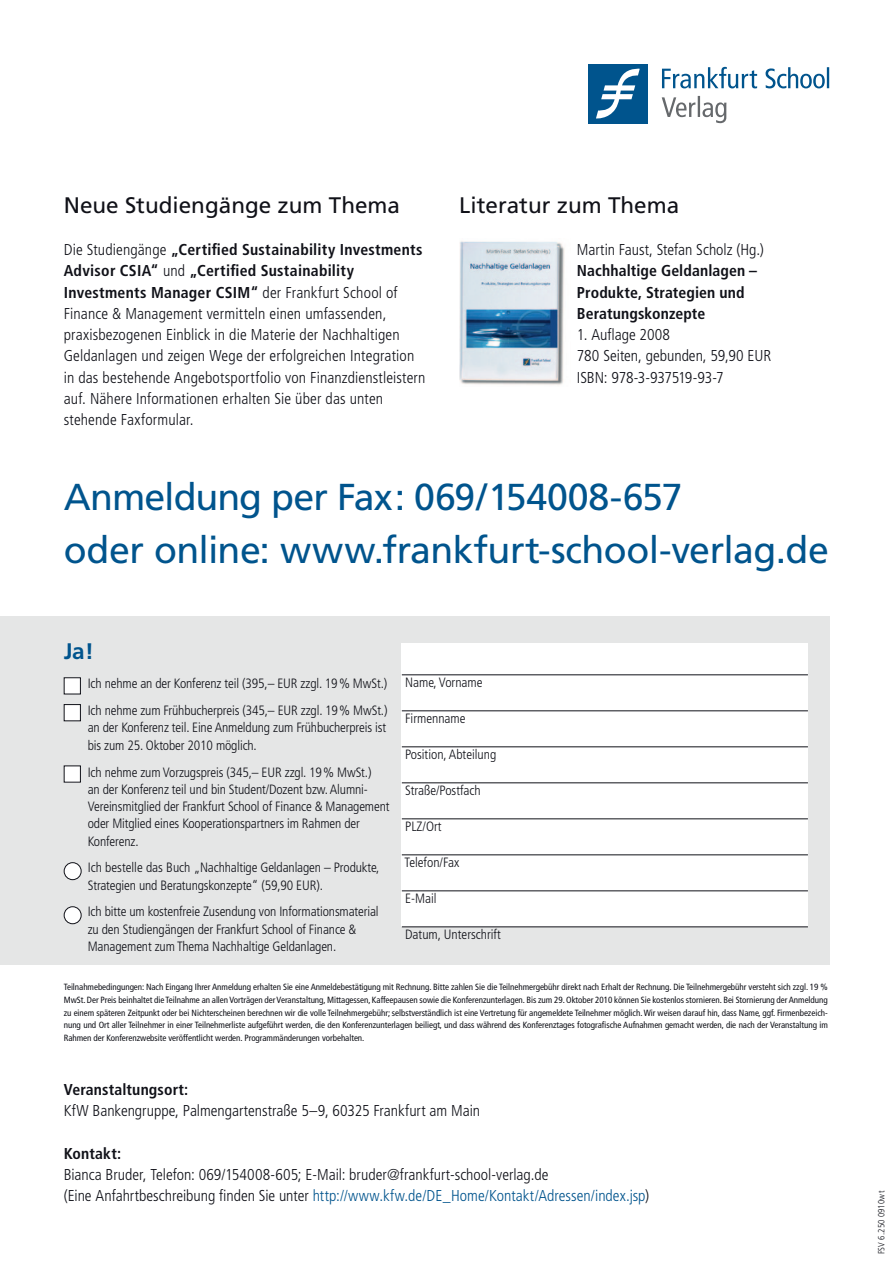
<style>
.page{position:relative;width:893px;height:1263px;background:#fff}
.page>*{position:absolute;margin:0;border:0;box-sizing:border-box;transform-origin:0 0}
.t1{font:37.5px/53.1px "Frutiger LT";letter-spacing:-.015em;color:#00548d}
.t2{font:22.5px "Frutiger LT";color:#101118}
.t3{font:700 22.5px "Frutiger LT";color:#00548d}
.t4{font:300 condensed 15.75px/21.3px "Frutiger LT";letter-spacing:.005em;color:#101118}
.t5{font:700 condensed 15.75px/21.3px "Frutiger LT";letter-spacing:.005em;color:#101118}
.t6{font:300 condensed 13.5px/17.2px "Frutiger LT";letter-spacing:-.01em;color:#101118}
.t7{font:condensed 9px/12.8px "Frutiger LT";letter-spacing:-.005em;color:#101118;text-align:justify}
.t8{font:300 condensed 9px "Frutiger LT";letter-spacing:.03em;color:#101118}
.s1{font-weight:700}
.s2{color:#00548d}
</style>
<div class="page">
<div style="left:588px;top:64px;width:60px;height:59px;background:#00548d"></div>
<svg style="left:596px;top:68px;width:44px;height:51px"></svg>
<svg style="left:662px;top:96px;width:64px;height:27px"></svg>
<svg style="left:662px;top:67px;width:167px;height:21px"></svg>
<div style="left:0;top:617px;width:829px;height:348px;background:#e5e6e6"></div>
<div style="left:402px;top:644px;width:406px;height:283px;background:#fff"></div>
<div style="left:64px;top:678px;width:16px;height:16px;background:#fff"></div>
<div style="left:64px;top:677px;width:17px;height:17px;border:1px solid #101118"></div>
<div style="left:64px;top:704px;width:16px;height:17px;background:#fff"></div>
<div style="left:64px;top:704px;width:17px;height:17px;border:1px solid #101118"></div>
<div style="left:64px;top:766px;width:16px;height:16px;background:#fff"></div>
<div style="left:64px;top:863px;width:17px;height:17px;background:#fff;border-radius:50%"></div>
<div style="left:64px;top:862px;width:18px;height:18px;border:1px solid #101118;border-radius:50%"></div>
<div style="left:64px;top:907px;width:17px;height:17px;background:#fff;border-radius:50%"></div>
<div style="left:64px;top:906px;width:18px;height:18px;border:1px solid #101118;border-radius:50%"></div>
<hr style="left:402px;top:674px;width:406px;height:1px;background:#101118">
<hr style="left:402px;top:710px;width:406px;height:1px;background:#101118">
<hr style="left:402px;top:746px;width:406px;height:1px;background:#101118">
<hr style="left:402px;top:782px;width:406px;height:1px;background:#101118">
<hr style="left:402px;top:818px;width:406px;height:1px;background:#101118">
<hr style="left:402px;top:854px;width:406px;height:1px;background:#101118">
<hr style="left:402px;top:890px;width:406px;height:1px;background:#101118">
<hr style="left:402px;top:926px;width:406px;height:1px;background:#101118">
<img style="left:459px;top:241px;width:106px;height:144px">
<h2 class="t2" style="left:64px;top:192px;width:338px">Neue Studiengänge zum Thema</h2>
<p class="t4" style="left:64px;top:239px;width:363px">Die Studiengänge <span class="s1">„Certified Sustainability Investments Advisor CSIA“</span> und <span class="s1">„Certified Sustainability Investments Manager CSIM“</span> der Frankfurt School of Finance &amp; Management vermitteln einen umfassenden, praxisbezogenen Einblick in die Materie der Nachhaltigen Geldanlagen und zeigen Wege der erfolgreichen Integration in das bestehende Angebotsportfolio von Finanzdienstleistern auf. Nähere Informationen erhalten Sie über das unten stehende Faxformular.</p>
<h2 class="t2" style="left:459px;top:192px;width:222px">Literatur zum Thema</h2>
<h3 class="t4" style="left:577px;top:239px;width:188px">Martin Faust, Stefan Scholz (Hg.)</h3>
<h3 class="t5" style="left:577px;top:260px;width:182px">Nachhaltige Geldanlagen –<br>Produkte, Strategien und<br>Beratungskonzepte</h3>
<h3 class="t4" style="left:577px;top:324px;width:196px">1. Auflage 2008<br>780 Seiten, gebunden, 59,90 EUR<br>ISBN: 978-3-937519-93-7</h3>
<h1 class="t1" style="left:64px;top:471px;width:766px">Anmeldung per Fax: 069/154008-657<br>oder online: www.frankfurt-school-verlag.de</h1>
<h2 class="t3" style="left:64px;top:638px;width:32px">Ja!</h2>
<h3 class="t6" style="left:88px;top:670px;width:301px;line-height:26.8px">Ich nehme an der Konferenz teil (395,– EUR zzgl. 19% MwSt.)<br>Ich nehme zum Frühbucherpreis (345,– EUR zzgl. 19% MwSt.)</h3>
<h3 class="t6" style="left:88px;top:719px;width:300px">an der Konferenz teil. Eine Anmeldung zum Frühbucherpreis ist bis zum 25. Oktober 2010 möglich.</h3>
<p class="t6" style="left:88px;top:763px;width:303px">Ich nehme zum Vorzugspreis (345,– EUR zzgl. 19% MwSt.)<br>an der Konferenz teil und bin Student/Dozent bzw. Alumni-Vereinsmitglied der Frankfurt School of Finance &amp; Management oder Mitglied eines Kooperationspartners im Rahmen der Konferenz.</p>
<h3 class="t6" style="left:88px;top:859px;width:293px">Ich bestelle das Buch „Nachhaltige Geldanlagen – Produkte,<br>Strategien und Beratungskonzepte“ (59,90 EUR).</h3>
<h3 class="t6" style="left:88px;top:903px;width:292px">Ich bitte um kostenfreie Zusendung von Informationsmaterial zu den Studiengängen der Frankfurt School of Finance &amp;<br>Management zum Thema Nachhaltige Geldanlagen.</h3>
<p class="t7" style="left:64px;top:981px;width:766px">Teilnahmebedingungen: Nach Eingang Ihrer Anmeldung erhalten Sie eine Anmeldebestätigung mit Rechnung. Bitte zahlen Sie die Teilnehmergebühr direkt nach Erhalt der Rechnung. Die Teilnehmergebühr versteht sich zzgl. 19 % MwSt. Der Preis beinhaltet die Teilnahme an allen Vorträgen der Veranstaltung, Mittagessen, Kaffeepausen sowie die Konferenzunterlagen. Bis zum 29. Oktober 2010 können Sie kostenlos stornieren. Bei Stornierung der Anmeldung zu einem späteren Zeitpunkt oder bei Nichterscheinen berechnen wir die volle Teilnehmergebühr; selbstverständlich ist eine Vertretung für angemeldete Teilnehmer möglich. Wir weisen darauf hin, dass Name, ggf. Firmenbezeich&shy;nung und Ort aller Teilnehmer in einer Teilnehmerliste aufgeführt werden, die den Konferenzunterlagen beiliegt, und dass während des Konferenztages fotografische Aufnahmen gemacht werden, die nach der Veranstaltung im Rahmen der Konferenzwebsite veröffentlicht werden. Programmänderungen vorbehalten.</p>
<h3 class="t6" style="left:405px;top:674px;width:79px">Name, Vorname</h3>
<h3 class="t6" style="left:405px;top:710px;width:62px">Firmenname</h3>
<h3 class="t6" style="left:405px;top:746px;width:93px">Position, Abteilung</h3>
<h3 class="t6" style="left:405px;top:782px;width:77px">Straße/Postfach</h3>
<h3 class="t6" style="left:405px;top:818px;width:38px">PLZ/Ort</h3>
<h3 class="t6" style="left:404px;top:854px;width:57px">Telefon/Fax</h3>
<h3 class="t6" style="left:405px;top:890px;width:33px">E-Mail</h3>
<h3 class="t6" style="left:405px;top:926px;width:97px">Datum, Unterschrift</h3>
<h3 class="t5" style="left:64px;top:1079px;width:126px">Veranstaltungsort:</h3>
<h3 class="t4" style="left:64px;top:1100px;width:418px">KfW Bankengruppe, Palmengartenstraße 5–9, 60325 Frankfurt am Main</h3>
<h3 class="t5" style="left:64px;top:1143px;width:59px">Kontakt:</h3>
<h3 class="t4" style="left:64px;top:1164px;width:587px">Bianca Bruder, Telefon: 069/154008-605; E-Mail: bruder@frankfurt-school-verlag.de<br>(Eine Anfahrtbeschreibung finden Sie unter <span class="s2">http://www.kfw.de/DE_Home/Kontakt/Adressen/index.jsp</span>)</h3>
<p class="t8" style="left:876px;top:1254px;width:65px;rotate:-90deg">FSV 6.250 0910wt</p>
</div>
